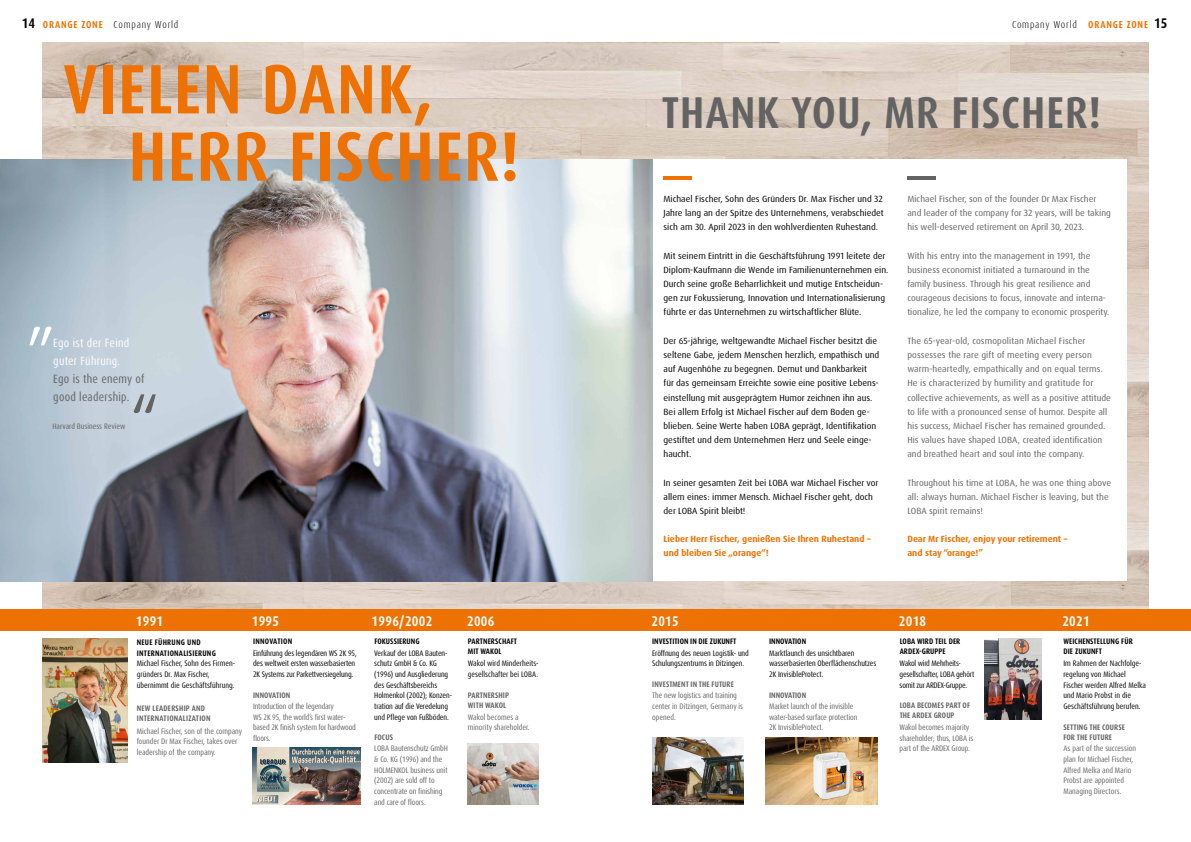
<style>
.page{position:relative;width:1191px;height:842px;background:#fff}
.page>*{position:absolute;margin:0;border:0;box-sizing:border-box;transform-origin:0 0}
.t1{font:condensed 72px "Dax Pro";color:#646363}
.t2{font:condensed 72px "Dax Pro";color:#fff}
.t3{font:700 condensed 70px/67.3px "Dax Pro";letter-spacing:.015em;color:#ee7203}
.t4{font:700 condensed 44.6px "Dax Pro";letter-spacing:.02em;color:#646363}
.t5{font:700 condensed 14px "Dax Pro";letter-spacing:.02em;color:#fff}
.t6{font:condensed 12px/17.7px "Dax Pro";letter-spacing:.02em;color:#646363}
.t7{font:condensed 12px/17.7px "Dax Pro";letter-spacing:.02em;color:#fff}
.t8{font:300 condensed 10px "Dax Pro";letter-spacing:.08em;color:#000}
.t9{font:9px/14.2px "Dax Pro";color:#000}
.t10{font:9px/14.2px "Dax Pro";color:#646363}
.t11{font:700 9px/14.2px "Dax Pro";color:#ee7203}
.t12{font:condensed 8px/10.6px "Dax Pro";letter-spacing:-.01em;color:#000}
.t13{font:condensed 8px/10.6px "Dax Pro";letter-spacing:-.01em;color:#646363}
.t14{font:700 condensed 8px/10px "Dax Pro";letter-spacing:.01em;color:#646363}
.t15{font:700 condensed 8px/10px "Dax Pro";letter-spacing:.01em;color:#000}
.t16{font:700 condensed 8px/10.6px "Dax Pro";letter-spacing:.03em;color:#000}
.t17{font:700 condensed 8px/10px "Dax Pro";letter-spacing:.03em;color:#646363}
.s1{font-weight:700;font-size:14px}
.s2{font-weight:700;color:#ee7203}
</style>
<div class="page">
<img style="left:43px;top:43px;width:1105px;height:567px">
<div style="left:0;top:610px;width:1191px;height:21px;background:#ee7203"></div>
<div style="left:652px;top:160px;width:475px;height:421px;background:#fff"></div>
<img style="left:0;top:159px;width:652px;height:422px">
<img style="left:43px;top:638px;width:85px;height:124px">
<img style="left:652px;top:737px;width:92px;height:67px">
<img style="left:765px;top:737px;width:112px;height:67px">
<img style="left:252px;top:748px;width:108px;height:56px">
<img style="left:468px;top:743px;width:71px;height:61px">
<img style="left:984px;top:638px;width:57px;height:81px">
<hr style="left:663px;top:176px;width:29px;height:4px;background:#ee7203">
<hr style="left:907px;top:176px;width:28px;height:4px;background:#646363">
<p class="t8" style="left:22px;top:18px;width:158px"><span class="s1">14</span> <span class="s2">ORANGE ZONE</span> Company World</p>
<p class="t8" style="left:1012px;top:18px;width:157px">Company World <span class="s2">ORANGE ZONE</span> <span class="s1">15</span></p>
<h2 class="t3" style="left:129px;top:56px;width:392px;text-indent:-65px">VIELEN DANK,<br>HERR FISCHER!</h2>
<h1 class="t2" style="left:26px;top:312px;width:31px">”</h1>
<h3 class="t7" style="left:53px;top:334px;width:77px">Ego ist der Feind guter Führung.</h3>
<h3 class="t6" style="left:53px;top:370px;width:93px">Ego is the enemy of good leadership.</h3>
<h1 class="t1" style="left:130px;top:380px;width:31px">“</h1>
<p class="t13" style="left:52px;top:421px;width:74px">Harvard Business Review</p>
<h3 class="t4" style="left:661px;top:83px;width:441px">THANK YOU, MR FISCHER!</h3>
<p class="t9" style="left:663px;top:192px;width:222px;text-align:justify">Michael Fischer, Sohn des Gründers Dr. Max Fischer und 32<br>Jahre lang an der Spitze des Unternehmens, verabschiedet sich am 30. April 2023 in den wohlverdienten Ruhestand.</p>
<p class="t9" style="left:663px;top:249px;width:226px">Mit seinem Eintritt in die Geschäftsführung 1991 leitete der Diplom-Kaufmann die Wende im Familienunternehmen ein.<br>Durch seine große Beharrlichkeit und mutige Entscheidun&shy;gen zur Fokussierung, Innovation und Internationalisierung führte er das Unternehmen zu wirtschaftlicher Blüte.</p>
<p class="t9" style="left:663px;top:334px;width:217px">Der 65-jährige, weltgewandte Michael Fischer besitzt die seltene Gabe, jedem Menschen herzlich, empathisch und auf Augenhöhe zu begegnen. Demut und Dankbarkeit für das gemeinsam Erreichte sowie eine positive Lebens&shy;einstellung mit ausgeprägtem Humor zeichnen ihn aus.<br>Bei allem Erfolg ist Michael Fischer auf dem Boden ge&shy;blieben. Seine Werte haben LOBA geprägt, Identifikation gestiftet und dem Unternehmen Herz und Seele einge&shy;haucht.</p>
<p class="t9" style="left:663px;top:475px;width:216px">In seiner gesamten Zeit bei LOBA war Michael Fischer vor allem eines: immer Mensch. Michael Fischer geht, doch der LOBA Spirit bleibt!</p>
<p class="t11" style="left:663px;top:532px;width:209px">Lieber Herr Fischer, genießen Sie Ihren Ruhestand – und bleiben Sie „orange“!</p>
<p class="t10" style="left:907px;top:192px;width:205px">Michael Fischer, son of the founder Dr Max Fischer and leader of the company for 32 years, will be taking his well-deserved retirement on April 30, 2023.</p>
<p class="t10" style="left:907px;top:249px;width:203px">With his entry into the management in 1991, the business economist initiated a turnaround in the family business. Through his great resilience and courageous decisions to focus, innovate and interna&shy;tionalize, he led the company to economic prosperity.</p>
<p class="t10" style="left:907px;top:334px;width:205px">The 65-year-old, cosmopolitan Michael Fischer possesses the rare gift of meeting every person warm-heartedly, empathically and on equal terms.<br>He is characterized by humility and gratitude for collective achievements, as well as a positive attitude to life with a pronounced sense of humor. Despite all his success, Michael Fischer has remained grounded.<br>His values have shaped LOBA, created identification and breathed heart and soul into the company.</p>
<p class="t10" style="left:907px;top:475px;width:205px">Throughout his time at LOBA, he was one thing above all: always human. Michael Fischer is leaving, but the<br>LOBA spirit remains!</p>
<p class="t11" style="left:907px;top:532px;width:161px">Dear Mr Fischer, enjoy your retirement – and stay “orange!”</p>
<h3 class="t5" style="left:136px;top:612px;width:29px">1991</h3>
<h3 class="t5" style="left:252px;top:612px;width:29px">1995</h3>
<h3 class="t5" style="left:372px;top:612px;width:62px">1996/2002</h3>
<h3 class="t5" style="left:467px;top:612px;width:29px">2006</h3>
<h3 class="t5" style="left:651px;top:612px;width:29px">2015</h3>
<h3 class="t5" style="left:899px;top:612px;width:29px">2018</h3>
<h3 class="t5" style="left:1062px;top:612px;width:29px">2021</h3>
<p class="t16" style="left:253px;top:636px;width:41px">INNOVATION</p>
<p class="t12" style="left:253px;top:648px;width:105px">Einführung des legendären WS 2K 95, des weltweit ersten wasserbasierten<br>2K Systems zur Parkettversiegelung.</p>
<p class="t14" style="left:253px;top:690px;width:39px">INNOVATION</p>
<p class="t13" style="left:253px;top:701px;width:104px">Introduction of the legendary<br>WS 2K 95, the world’s first water&shy;based 2K finish system for hardwood floors.</p>
<p class="t15" style="left:1063px;top:637px;width:71px">WEICHENSTELLUNG FÜR<br>DIE ZUKUNFT</p>
<p class="t12" style="left:1063px;top:658px;width:84px">Im Rahmen der Nachfolge&shy;regelung von Michael<br>Fischer werden Alfred Melka und Mario Probst in die<br>Geschäftsführung berufen.</p>
<p class="t14" style="left:1063px;top:722px;width:63px">SETTING THE COURSE<br>FOR THE FUTURE</p>
<p class="t13" style="left:1063px;top:743px;width:74px">As part of the succession plan for Michael Fischer,<br>Alfred Melka and Mario<br>Probst are appointed<br>Managing Directors.</p>
<p class="t16" style="left:137px;top:637px;width:81px">NEUE FÜHRUNG UND<br>INTERNATIONALISIERUNG</p>
<p class="t12" style="left:137px;top:658px;width:100px">Michael Fischer, Sohn des Firmen&shy;gründers Dr. Max Fischer, übernimmt die Geschäftsführung.</p>
<p class="t17" style="left:137px;top:703px;width:75px">NEW LEADERSHIP AND<br>INTERNATIONALIZATION</p>
<p class="t13" style="left:137px;top:726px;width:107px">Michael Fischer, son of the company founder Dr Max Fischer, takes over leadership of the company.</p>
<p class="t15" style="left:468px;top:636px;width:51px">PARTNERSCHAFT<br>MIT WAKOL</p>
<p class="t12" style="left:468px;top:658px;width:72px">Wakol wird Minderheits&shy;gesellschafter bei LOBA.</p>
<p class="t14" style="left:468px;top:690px;width:43px">PARTNERSHIP<br>WITH WAKOL</p>
<p class="t13" style="left:468px;top:711px;width:63px">Wakol becomes a minority shareholder.</p>
<p class="t15" style="left:652px;top:636px;width:86px">INVESTITION IN DIE ZUKUNFT</p>
<p class="t12" style="left:652px;top:648px;width:98px">Eröffnung des neuen Logistik- und<br>Schulungszentrums in Ditzingen.</p>
<p class="t14" style="left:652px;top:679px;width:83px">INVESTMENT IN THE FUTURE</p>
<p class="t13" style="left:652px;top:690px;width:92px">The new logistics and training center in Ditzingen, Germany is opened.</p>
<p class="t15" style="left:374px;top:637px;width:47px">FOKUSSIERUNG</p>
<p class="t12" style="left:374px;top:648px;width:79px">Verkauf der LOBA Bauten&shy;schutz GmbH &amp; Co. KG (1996) und Ausgliederung des Geschäftsbereichs<br>Holmenkol (2002); Konzen&shy;tration auf die Veredelung und Pflege von Fußböden.</p>
<p class="t14" style="left:374px;top:732px;width:20px">FOCUS</p>
<p class="t13" style="left:374px;top:743px;width:75px">LOBA Bautenschutz GmbH &amp; Co. KG (1996) and the<br>HOLMENKOL business unit (2002) are sold off to concentrate on finishing and care of floors.</p>
<p class="t15" style="left:769px;top:637px;width:38px">INNOVATION</p>
<p class="t12" style="left:769px;top:648px;width:109px">Marktlaunch des unsichtbaren wasserbasierten Oberflächenschutzes<br>2K InvisibleProtect.</p>
<p class="t14" style="left:769px;top:690px;width:38px">INNOVATION</p>
<p class="t13" style="left:769px;top:701px;width:90px">Market launch of the invisible water-based surface protection<br>2K InvisibleProtect.</p>
<p class="t15" style="left:899px;top:637px;width:62px">LOBA WIRD TEIL DER<br>ARDEX-GRUPPE</p>
<p class="t12" style="left:899px;top:658px;width:76px">Wakol wird Mehrheits&shy;gesellschafter, LOBA gehört somit zur ARDEX-Gruppe.</p>
<p class="t14" style="left:899px;top:700px;width:72px">LOBA BECOMES PART OF<br>THE ARDEX GROUP</p>
<p class="t13" style="left:899px;top:722px;width:75px">Wakol becomes majority shareholder; thus, LOBA is part of the ARDEX Group.</p>
</div>
